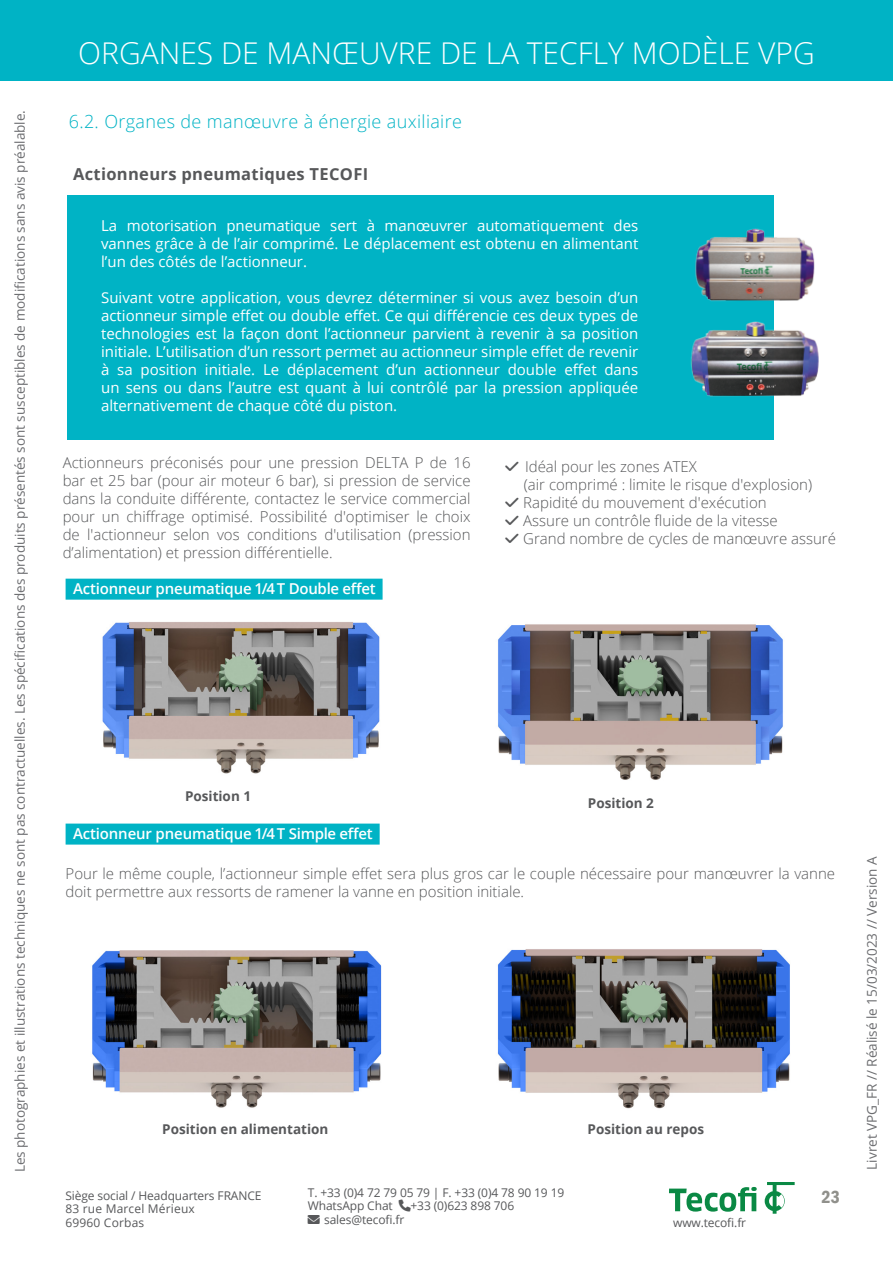
<style>
.page{position:relative;width:893px;height:1263px;background:#fff}
.page>*{position:absolute;margin:0;border:0;box-sizing:border-box;transform-origin:0 0}
.t1{font:300 30px "Open Sans";color:#fff}
.t2{font:300 18px "Open Sans";letter-spacing:.02em;color:#00b3c5}
.t3{font:600 condensed 18px "Franklin Gothic";color:#90908b}
.t4{font:700 16.5px "Open Sans";letter-spacing:.02em;color:#57585a}
.t5{font:300 15px/18px "Open Sans";color:#57585a;text-align:justify}
.t6{font:15px/18px "Open Sans";color:#fff;text-align:justify}
.t7{font:600 15px "Open Sans";letter-spacing:-.01em;color:#fff}
.t8{font:13.5px "Open Sans";color:#6c6d70}
.t9{font:700 13.5px "Open Sans";color:#57585a}
.t10{font:12px/13.5px "Open Sans";letter-spacing:-.01em;color:#57585a}
</style>
<div class="page">
<hr style="left:0;top:0;width:2px;height:81px;background:#00b3c5">
<div style="left:2px;top:0;width:891px;height:81px;background:#00b3c5"></div>
<svg style="left:669px;top:1187px;width:88px;height:25px"></svg>
<svg style="left:765px;top:1182px;width:30px;height:32px"></svg>
<div style="left:67px;top:195px;width:707px;height:245px;background:#00b3c5"></div>
<div style="left:66px;top:579px;width:317px;height:21px;background:#00b3c5"></div>
<div style="left:66px;top:823px;width:314px;height:21px;background:#00b3c5"></div>
<img style="left:695px;top:228px;width:120px;height:74px">
<img style="left:690px;top:321px;width:129px;height:76px">
<img style="left:498px;top:624px;width:285px;height:156px">
<img style="left:102px;top:622px;width:278px;height:152px">
<img style="left:497px;top:949px;width:293px;height:160px">
<img style="left:92px;top:950px;width:290px;height:158px">
<p class="t8" style="left:11px;top:1172px;width:1064px;rotate:-90deg">Les photographies et illustrations techniques ne sont pas contractuelles. Les spécifications des produits présentés sont susceptibles de modifications sans avis préalable.</p>
<h1 class="t1" style="left:78px;top:32px;width:738px">ORGANES DE MANŒUVRE DE LA TECFLY MODÈLE VPG</h1>
<p class="t2" style="left:69px;top:109px;width:395px">6.2. Organes de manœuvre à énergie auxiliaire</p>
<p class="t4" style="left:73px;top:162px;width:297px">Actionneurs pneumatiques TECOFI</p>
<p class="t6" style="left:101px;top:216px;width:539px">La motorisation pneumatique sert à manœuvrer automatiquement des vannes grâce à de l’air comprimé. Le déplacement est obtenu en alimentant l’un des côtés de l’actionneur.</p>
<p class="t6" style="left:101px;top:288px;width:539px">Suivant votre application, vous devrez déterminer si vous avez besoin d’un actionneur simple effet ou double effet. Ce qui différencie ces deux types de technologies est la façon dont l’actionneur parvient à revenir à sa position initiale. L’utilisation d’un ressort permet au actionneur simple effet de revenir à sa position initiale. Le déplacement d’un actionneur double effet dans un sens ou dans l’autre est quant à lui contrôlé par la pression appliquée alternativement de chaque côté du piston.</p>
<p class="t5" style="left:63px;top:454px;width:409px">Actionneurs préconisés pour une pression DELTA P de 16 bar et 25 bar (pour air moteur 6 bar), si pression de service dans la conduite différente, contactez le service commercial pour un chiffrage optimisé. Possibilité d'optimiser le choix de l'actionneur selon vos conditions d'utilisation (pression d’alimentation) et pression différentielle.</p>
<p class="t7" style="left:73px;top:578px;width:304px">Actionneur pneumatique 1/4 T Double effet</p>
<p class="t5" style="left:504px;top:457px;width:194px">✓ Idéal pour les zones ATEX</p>
<p class="t5" style="left:524px;top:475px;width:290px">(air comprimé : limite le risque d'explosion)</p>
<p class="t5" style="left:504px;top:493px;width:264px">✓ Rapidité du mouvement d'exécution</p>
<p class="t5" style="left:504px;top:511px;width:275px">✓ Assure un contrôle fluide de la vitesse</p>
<p class="t5" style="left:504px;top:529px;width:333px">✓ Grand nombre de cycles de manœuvre assuré</p>
<p class="t9" style="left:185px;top:786px;width:68px">Position 1</p>
<p class="t7" style="left:73px;top:823px;width:301px">Actionneur pneumatique 1/4 T Simple effet</p>
<p class="t9" style="left:588px;top:793px;width:68px">Position 2</p>
<p class="t5" style="left:66px;top:864px;width:771px">Pour le même couple, l’actionneur simple effet sera plus gros car le couple nécessaire pour manœuvrer la vanne doit permettre aux ressorts de ramener la vanne en position initiale.</p>
<p class="t9" style="left:162px;top:1119px;width:168px">Position en alimentation</p>
<p class="t9" style="left:588px;top:1119px;width:118px">Position au repos</p>
<p class="t10" style="left:65px;top:1188px;width:198px">Siège social / Headquarters FRANCE<br>83 rue Marcel Mérieux<br>69960 Corbas</p>
<p class="t10" style="left:308px;top:1185px;width:258px">T. +33 (0)4 72 79 05 79 | F. +33 (0)4 78 90 19 19<br>WhatsApp Chat</p>
<p class="t10" style="left:411px;top:1199px;width:105px">+33 (0)623 898 706</p>
<p class="t10" style="left:308px;top:1212px;width:98px">✉ sales@tecofi.fr</p>
<p class="t10" style="left:673px;top:1215px;width:75px">www.tecofi.fr</p>
<p class="t3" style="left:822px;top:1185px;width:20px">23</p>
<p class="t8" style="left:863px;top:1169px;width:315px;rotate:-90deg">Livret VPG_FR // Réalisé le 15/03/2023 // Version A</p>
</div>
